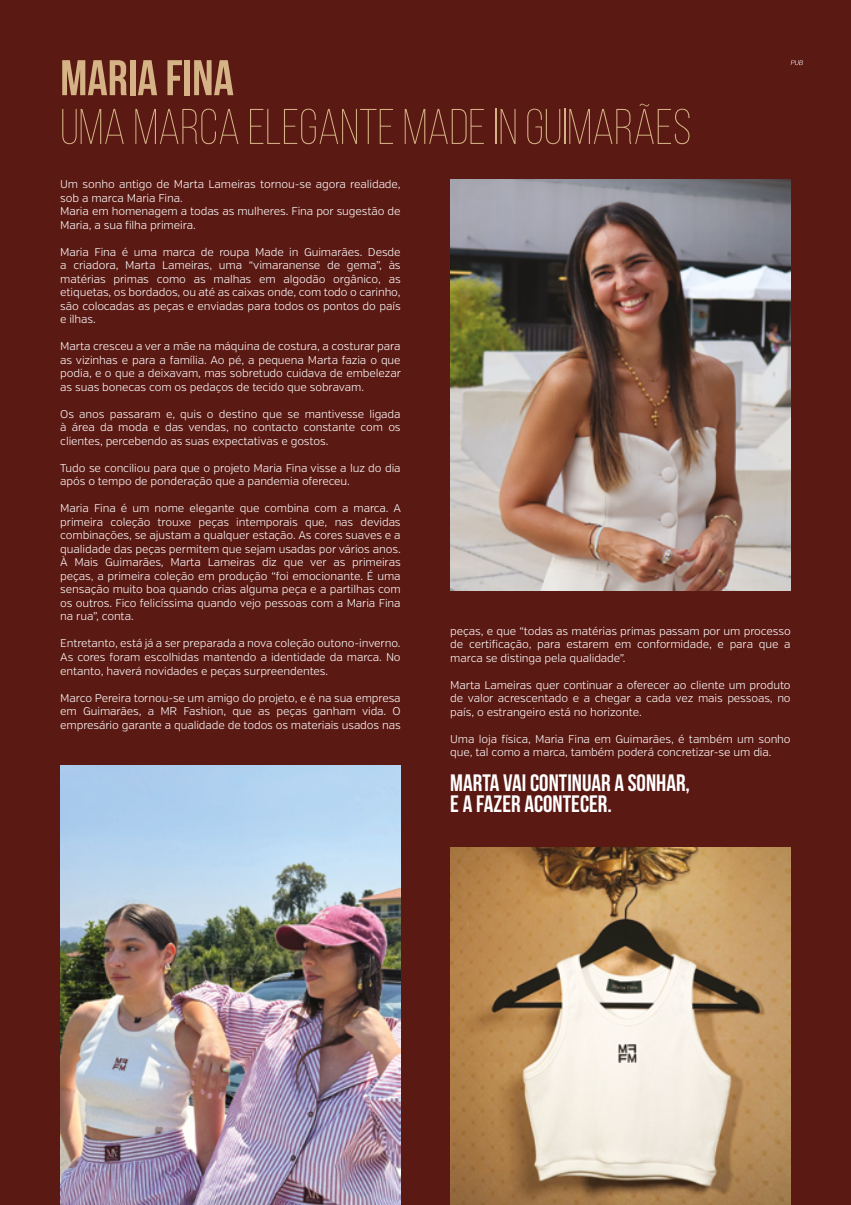
<style>
.page{position:relative;width:851px;height:1205px;background:#fff}
.page>*{position:absolute;margin:0;border:0;box-sizing:border-box;transform-origin:0 0}
.t1{font:300 50px "Bebas Neue";color:#d5b386}
.t2{font:50px "Bebas Neue";color:#d5b386}
.t3{font:23.75px/21.2px "Bebas Neue";color:#fff}
.t4{font:300 11.25px/13.5px "Verb";letter-spacing:-.01em;color:#fff;text-align:justify}
</style>
<div class="page">
<div style="left:0;top:0;width:850px;height:1205px;background:#5b1913"></div>
<svg style="left:790px;top:60px;width:12px;height:5px"></svg>
<img style="left:450px;top:848px;width:340px;height:357px">
<img style="left:450px;top:179px;width:340px;height:411px">
<img style="left:60px;top:765px;width:340px;height:440px">
<h1 class="t2" style="left:60px;top:50px;width:175px">MARIA FINA</h1>
<h1 class="t1" style="left:60px;top:100px;width:632px">UMA MARCA ELEGANTE MADE IN GUIMARÃES</h1>
<p class="t4" style="left:60px;top:178px;width:342px;text-align:left">Um sonho antigo de Marta Lameiras tornou-se agora realidade, sob a marca Maria Fina.<br>Maria em homenagem a todas as mulheres. Fina por sugestão de Maria, a sua filha primeira.</p>
<p class="t4" style="left:60px;top:245px;width:342px">Maria Fina é uma marca de roupa Made in Guimarães. Desde a criadora, Marta Lameiras, uma “vimaranense de gema”, às matérias primas como as malhas em algodão orgânico, as etiquetas, os bordados, ou até as caixas onde, com todo o carinho, são colocadas as peças e enviadas para todos os pontos do país e ilhas.</p>
<p class="t4" style="left:60px;top:340px;width:342px">Marta cresceu a ver a mãe na máquina de costura, a costurar para as vizinhas e para a família. Ao pé, a pequena Marta fazia o que podia, e o que a deixavam, mas sobretudo cuidava de embelezar as suas bonecas com os pedaços de tecido que sobravam.</p>
<p class="t4" style="left:60px;top:407px;width:342px">Os anos passaram e, quis o destino que se mantivesse ligada à área da moda e das vendas, no contacto constante com os clientes, percebendo as suas expectativas e gostos.</p>
<p class="t4" style="left:60px;top:461px;width:342px">Tudo se conciliou para que o projeto Maria Fina visse a luz do dia após o tempo de ponderação que a pandemia ofereceu.</p>
<p class="t4" style="left:60px;top:502px;width:342px">Maria Fina é um nome elegante que combina com a marca. A primeira coleção trouxe peças intemporais que, nas devidas combinações, se ajustam a qualquer estação. As cores suaves e a qualidade das peças permitem que sejam usadas por vários anos.<br>À Mais Guimarães, Marta Lameiras diz que ver as primeiras peças, a primeira coleção em produção “foi emocionante. É uma sensação muito boa quando crias alguma peça e a partilhas com os outros. Fico felicíssima quando vejo pessoas com a Maria Fina na rua”, conta.</p>
<p class="t4" style="left:60px;top:637px;width:342px">Entretanto, está já a ser preparada a nova coleção outono-inverno.<br>As cores foram escolhidas mantendo a identidade da marca. No entanto, haverá novidades e peças surpreendentes.</p>
<p class="t4" style="left:60px;top:691px;width:342px">Marco Pereira tornou-se um amigo do projeto, e é na sua empresa em Guimarães, a MR Fashion, que as peças ganham vida. O empresário garante a qualidade de todos os materiais usados nas</p>
<p class="t4" style="left:450px;top:624px;width:342px">peças, e que “todas as matérias primas passam por um processo de certificação, para estarem em conformidade, e para que a marca se distinga pela qualidade”.</p>
<p class="t4" style="left:450px;top:678px;width:342px">Marta Lameiras quer continuar a oferecer ao cliente um produto de valor acrescentado e a chegar a cada vez mais pessoas, no país, o estrangeiro está no horizonte.</p>
<p class="t4" style="left:450px;top:732px;width:342px">Uma loja física, Maria Fina em Guimarães, é também um sonho que, tal como a marca, também poderá concretizar-se um dia.</p>
<h2 class="t3" style="left:450px;top:772px;width:241px">MARTA VAI CONTINUAR A SONHAR,<br>E A FAZER ACONTECER.</h2>
</div>
